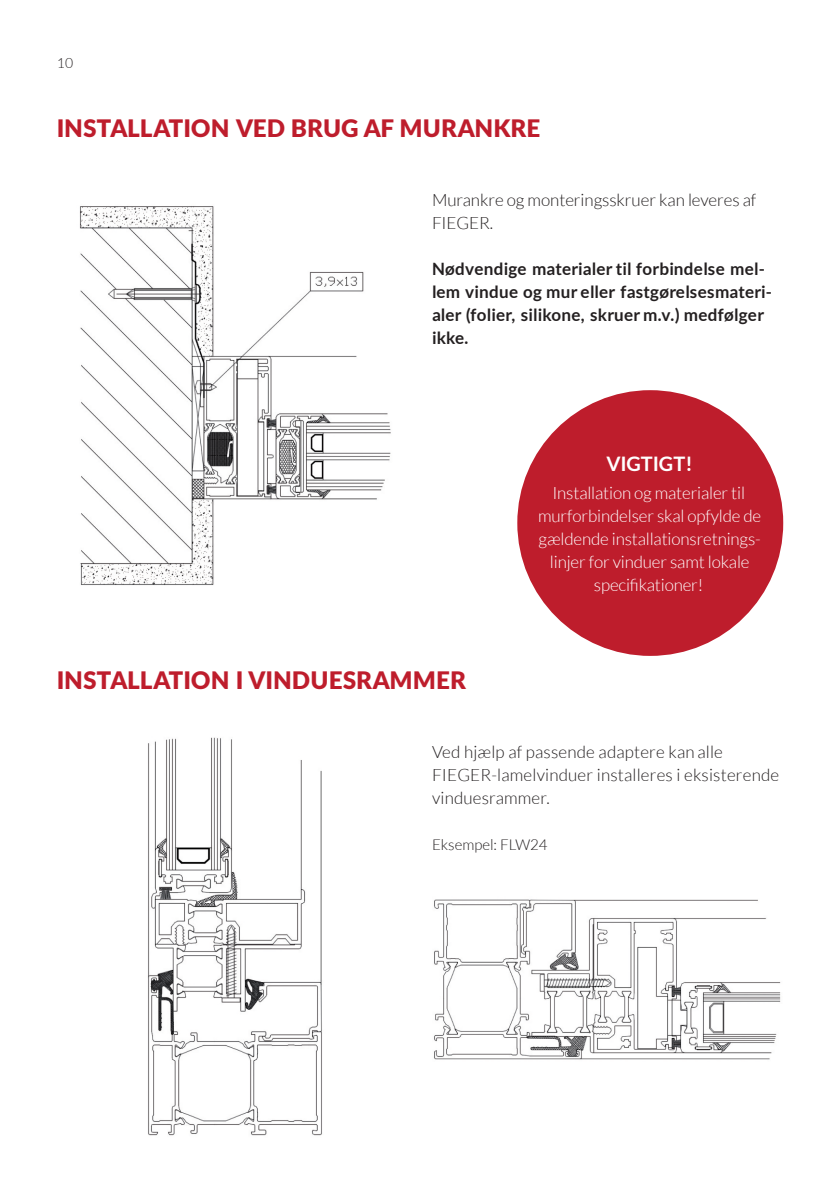
<style>
.page{position:relative;width:840px;height:1191px;background:#fff}
.page>*{position:absolute;margin:0;border:0;box-sizing:border-box;transform-origin:0 0}
.t1{font:900 24px "Lato";letter-spacing:.015em;color:#be1d2c}
.t2{font:700 20px "Lato";letter-spacing:-.005em;color:#fff}
.t3{font:300 17px/23px "Lato";letter-spacing:.01em;color:#231f20}
.t4{font:300 17px/23px "Lato";letter-spacing:-.01em;color:#fff;text-align:center}
.t5{font:700 17px/23px "Lato";letter-spacing:.015em;color:#231f20}
.t6{font:300 15px "Lato";color:#231f20}
.t7{font:300 14px "Lato";color:#231f20}
</style>
<div class="page">
<img style="left:80px;top:206px;width:311px;height:379px">
<img style="left:148px;top:737px;width:174px;height:399px">
<img style="left:434px;top:899px;width:347px;height:161px">
<div style="left:517px;top:390px;width:265px;height:266px;background:#be1d2c;border-radius:50%"></div>
<p class="t7" style="left:57px;top:57px;width:18px">10</p>
<h1 class="t1" style="left:57px;top:118px;width:485px">INSTALLATION VED BRUG AF MURANKRE</h1>
<p class="t3" style="left:432px;top:189px;width:326px">Murankre og monteringsskruer kan leveres af<br>FIEGER.</p>
<p class="t5" style="left:432px;top:258px;width:341px">Nødvendige materialer til forbindelse mel&shy;lem vindue og mur eller fastgørelsesmateri&shy;aler (folier, silikone, skruer m.v.) medfølger ikke.</p>
<h1 class="t1" style="left:57px;top:670px;width:411px">INSTALLATION I VINDUESRAMMER</h1>
<p class="t2" style="left:606px;top:454px;width:87px">VIGTIGT!</p>
<p class="t4" style="left:538px;top:483px;width:224px">Installation og materialer til murforbindelser skal opfylde de gældende installationsretnings&shy;linjer for vinduer samt lokale specifikationer!</p>
<p class="t3" style="left:432px;top:741px;width:348px">Ved hjælp af passende adaptere kan alle<br>FIEGER-lamelvinduer installeres i eksisterende vinduesrammer.</p>
<p class="t6" style="left:432px;top:838px;width:117px">Eksempel: FLW24</p>
</div>
